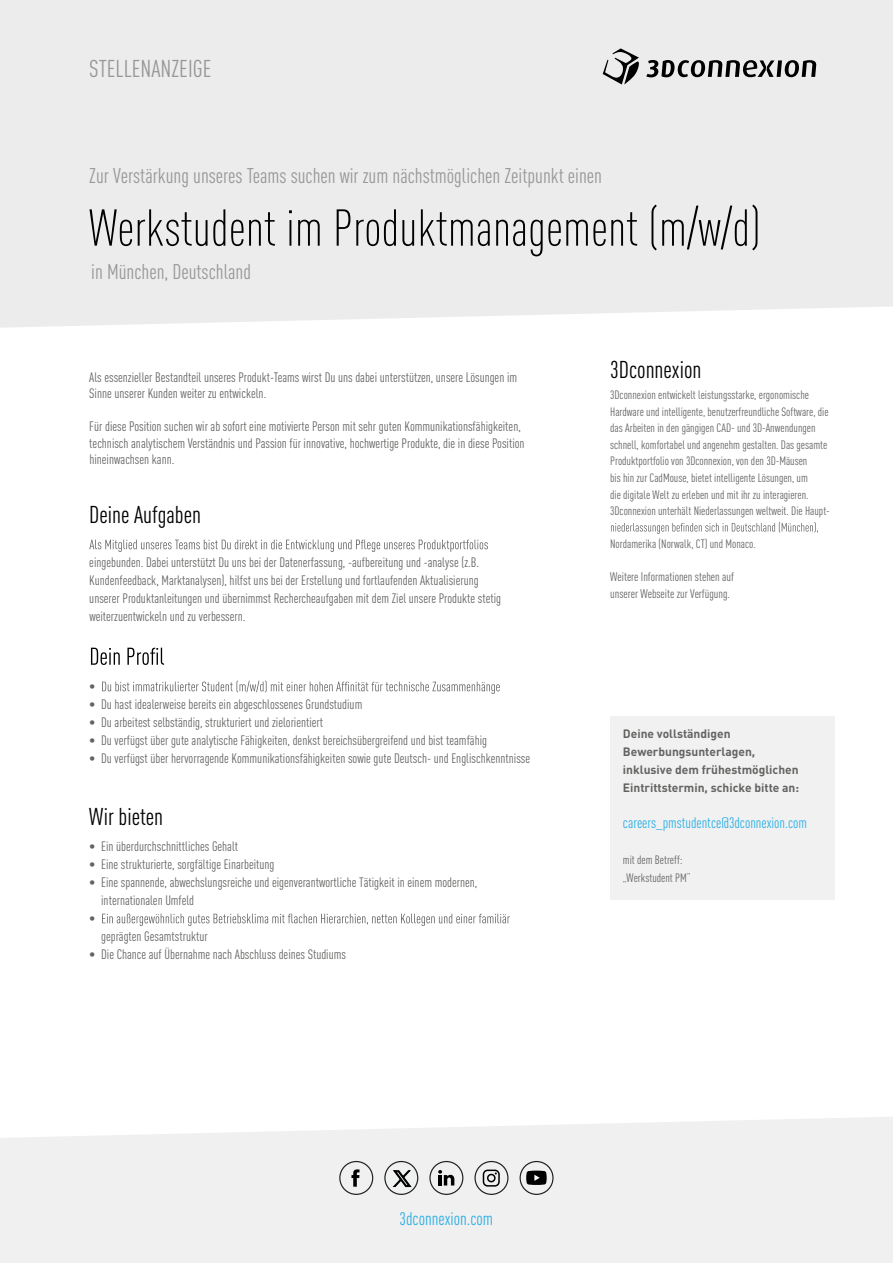
<style>
.page{position:relative;width:893px;height:1263px;background:#fff}
.page>*{position:absolute;margin:0;border:0;box-sizing:border-box;transform-origin:0 0}
.t1{font:300 condensed 51px "DIN Pro";color:#000}
.t2{font:condensed 24px "DIN Pro";color:#000}
.t3{font:condensed 24px "DIN Pro";color:#979797}
.t4{font:condensed 21px "DIN Pro";color:#979797}
.t5{font:condensed 18px "DIN Pro";color:#2bafe5}
.t6{font:condensed 15px "DIN Pro";color:#2bafe5}
.t7{font:condensed 13.5px/16.5px "DIN Pro";color:#636362}
.t8{font:condensed 12.3px/16.5px "DIN Pro";color:#636362}
.t9{font:condensed 12px/16.5px "DIN Pro";color:#636362}
.t10{font:700 12px/18px "DIN Pro";color:#636362}
</style>
<div class="page">
<svg style="left:0;top:1117px;width:893px;height:146px;fill:#f0f0f0"></svg>
<svg style="left:339px;top:1161px;width:34px;height:34px"></svg>
<svg style="left:429px;top:1161px;width:34px;height:34px"></svg>
<svg style="left:474px;top:1161px;width:34px;height:34px"></svg>
<svg style="left:520px;top:1161px;width:34px;height:34px"></svg>
<div style="left:0;top:0;width:893px;height:328px;background:#ececed"></div>
<svg style="left:89px;top:540px;width:399px;height:12px"></svg>
<svg style="left:91px;top:648px;width:73px;height:17px"></svg>
<svg style="left:102px;top:680px;width:398px;height:14px"></svg>
<svg style="left:102px;top:913px;width:408px;height:13px"></svg>
<div style="left:610px;top:716px;width:224px;height:184px;background:#f1f1f1"></div>
<svg style="left:611px;top:522px;width:207px;height:12px"></svg>
<svg style="left:603px;top:48px;width:36px;height:36px"></svg>
<svg style="left:646px;top:60px;width:170px;height:17px;background:#828283"></svg>
<svg style="left:384px;top:1161px;width:34px;height:34px"></svg>
<h2 class="t3" style="left:89px;top:55px;width:124px">STELLENANZEIGE</h2>
<h3 class="t4" style="left:89px;top:163px;width:514px">Zur Verstärkung unseres Teams suchen wir zum nächstmöglichen Zeitpunkt einen</h3>
<h1 class="t1" style="left:89px;top:199px;width:673px">Werkstudent im Produktmanagement (m/w/d)</h1>
<h3 class="t4" style="left:91px;top:259px;width:161px">in München, Deutschland</h3>
<p class="t7" style="left:89px;top:369px;width:429px">Als essenzieller Bestandteil unseres Produkt-Teams wirst Du uns dabei unterstützen, unsere Lösungen im<br>Sinne unserer Kunden weiter zu entwickeln.</p>
<p class="t7" style="left:89px;top:418px;width:437px">Für diese Position suchen wir ab sofort eine motivierte Person mit sehr guten Kommunikationsfähigkeiten, technisch analytischem Verständnis und Passion für innovative, hochwertige Produkte, die in diese Position hineinwachsen kann.</p>
<h2 class="t2" style="left:89px;top:500px;width:113px">Deine Aufgaben</h2>
<p class="t7" style="left:89px;top:553px;width:413px;line-height:18px">eingebunden. Dabei unterstützt Du uns bei der Datenerfassung, -aufbereitung und -analyse (z.B.<br>Kundenfeedback, Marktanalysen), hilfst uns bei der Erstellung und fortlaufenden Aktualisierung unserer Produktanleitungen und übernimmst Rechercheaufgaben mit dem Ziel unsere Produkte stetig weiterzuentwickeln und zu verbessern.</p>
<p class="t7" style="left:89px;top:678px;width:8px">•</p>
<p class="t7" style="left:89px;top:696px;width:275px">• Du hast idealerweise bereits ein abgeschlossenes Grundstudium</p>
<p class="t7" style="left:89px;top:714px;width:235px">• Du arbeitest selbständig, strukturiert und zielorientiert</p>
<p class="t7" style="left:89px;top:732px;width:399px">• Du verfügst über gute analytische Fähigkeiten, denkst bereichsübergreifend und bist teamfähig</p>
<p class="t7" style="left:89px;top:750px;width:442px">• Du verfügst über hervorragende Kommunikationsfähigkeiten sowie gute Deutsch- und Englischkenntnisse</p>
<h2 class="t2" style="left:89px;top:802px;width:75px">Wir bieten</h2>
<p class="t7" style="left:89px;top:838px;width:150px">• Ein überdurchschnittliches Gehalt</p>
<p class="t7" style="left:89px;top:856px;width:187px">• Eine strukturierte, sorgfältige Einarbeitung</p>
<p class="t7" style="left:89px;top:874px;width:390px">• Eine spannende, abwechslungsreiche und eigenverantwortliche Tätigkeit in einem modernen,</p>
<p class="t7" style="left:101px;top:892px;width:94px">internationalen Umfeld</p>
<p class="t7" style="left:89px;top:910px;width:8px">•</p>
<p class="t7" style="left:101px;top:928px;width:108px">geprägten Gesamtstruktur</p>
<p class="t7" style="left:89px;top:946px;width:258px">• Die Chance auf Übernahme nach Abschluss deines Studiums</p>
<h2 class="t2" style="left:610px;top:356px;width:93px">3Dconnexion</h2>
<p class="t9" style="left:610px;top:387px;width:221px">3Dconnexion entwickelt leistungsstarke, ergonomische Hardware und intelligente, benutzerfreundliche Software, die das Arbeiten in den gängigen CAD- und 3D-Anwendungen schnell, komfortabel und angenehm gestalten. Das gesamte Produktportfolio von 3Dconnexion, von den 3D-Mäusen<br>bis hin zur CadMouse, bietet intelligente Lösungen, um<br>die digitale Welt zu erleben und mit ihr zu interagieren.<br>3Dconnexion unterhält Niederlassungen weltweit. Die Haupt-</p>
<p class="t9" style="left:610px;top:535px;width:147px">Nordamerika (Norwalk, CT) und Monaco.</p>
<p class="t8" style="left:610px;top:568px;width:125px">Weitere Informationen stehen auf unserer Webseite zur Verfügung.</p>
<p class="t10" style="left:623px;top:724px;width:178px">Deine vollständigen<br>Bewerbungsunterlagen, inklusive dem frühestmöglichen<br>Eintrittstermin, schicke bitte an:</p>
<p class="t6" style="left:623px;top:814px;width:186px">careers_pmstudentce@3dconnexion.com</p>
<p class="t9" style="left:623px;top:851px;width:69px;line-height:18px">mit dem Betreff: „Werkstudent PM“</p>
<h3 class="t5" style="left:400px;top:1208px;width:95px">3dconnexion.com</h3>
</div>
